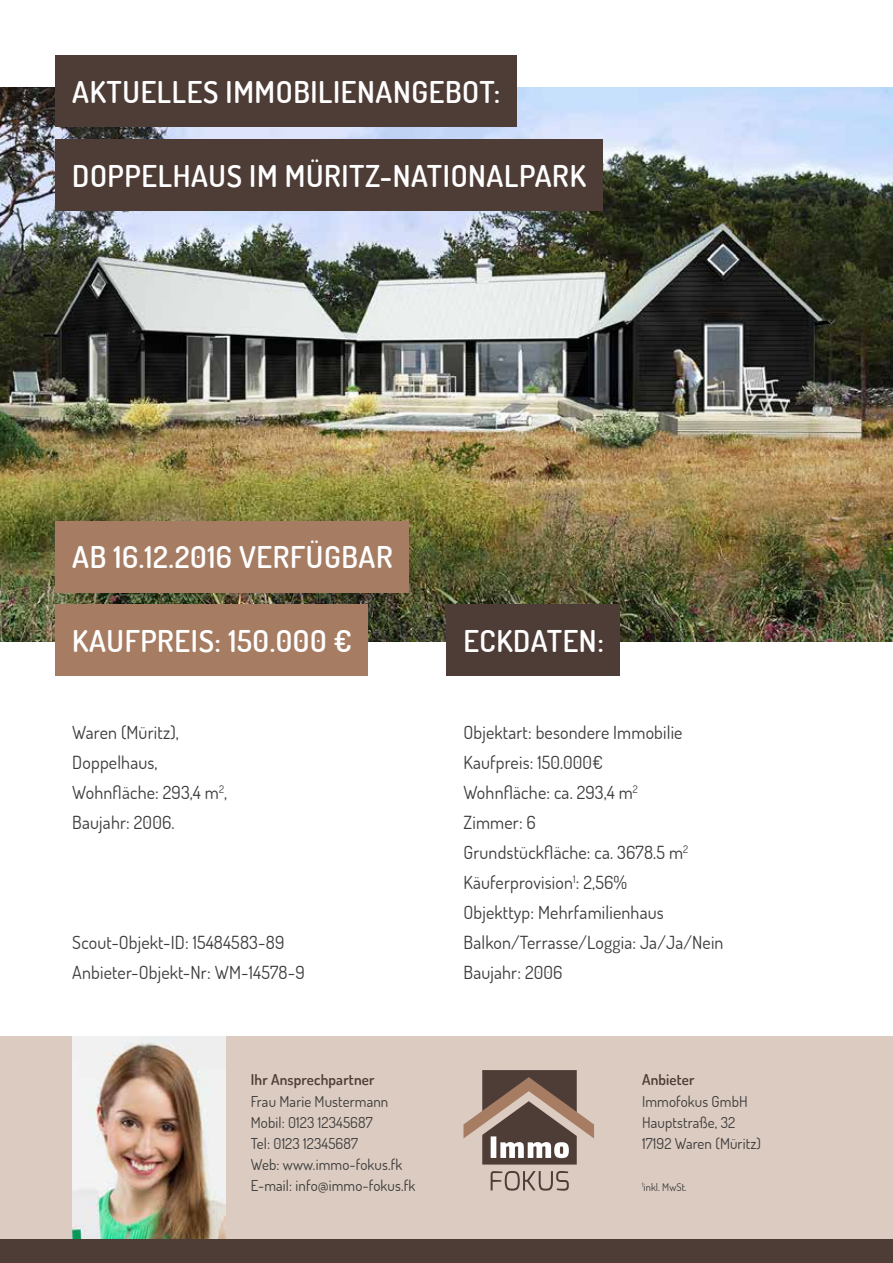
<style>
.page{position:relative;width:893px;height:1263px;background:#fff}
.page>*{position:absolute;margin:0;border:0;box-sizing:border-box;transform-origin:0 0}
.t1{font:600 30px "Dosis";letter-spacing:.02em;color:#fff}
.t2{font:18px/30px "Dosis";letter-spacing:.01em;color:#3b3b3a}
.t3{font:15px/21px "Dosis";letter-spacing:.01em;color:#3b3b3a}
.t4{font:600 15px "Dosis";letter-spacing:.01em;color:#4e3c36}
.t5{font:10.5px "Dosis";letter-spacing:.01em;color:#3b3b3a}
</style>
<div class="page">
<img style="left:0;top:88px;width:893px;height:553px">
<div style="left:0;top:1036px;width:893px;height:227px;background:#dbcbc1"></div>
<img style="left:72px;top:1036px;width:153px;height:203px">
<svg style="left:491px;top:1171px;width:78px;height:20px"></svg>
<svg style="left:463px;top:1070px;width:131px;height:94px"></svg>
<div style="left:55px;top:55px;width:462px;height:72px;background:#4e3c36"></div>
<div style="left:55px;top:139px;width:547px;height:72px;background:#4e3c36"></div>
<div style="left:55px;top:604px;width:313px;height:72px;background:#a67c63"></div>
<div style="left:55px;top:520px;width:354px;height:72px;background:#a67c63"></div>
<div style="left:446px;top:604px;width:174px;height:72px;background:#4e3c36"></div>
<div style="left:0;top:1239px;width:893px;height:24px;background:#4e3c36"></div>
<h1 class="t1" style="left:72px;top:73px;width:430px">AKTUELLES IMMOBILIENANGEBOT:</h1>
<h1 class="t1" style="left:72px;top:157px;width:515px">DOPPELHAUS IM MÜRITZ-NATIONALPARK</h1>
<h1 class="t1" style="left:72px;top:538px;width:322px">AB 16.12.2016 VERFÜGBAR</h1>
<h1 class="t1" style="left:72px;top:621px;width:281px">KAUFPREIS: 150.000 €</h1>
<p class="t2" style="left:72px;top:717px;width:156px">Waren (Müritz),<br>Doppelhaus,<br>Wohnfläche: 293,4 m<sup>2</sup>,<br>Baujahr: 2006.</p>
<p class="t2" style="left:72px;top:927px;width:234px">Scout-Objekt-ID: 15484583-89<br>Anbieter-Objekt-Nr: WM-14578-9</p>
<p class="t4" style="left:251px;top:1070px;width:125px">Ihr Ansprechpartner</p>
<p class="t3" style="left:251px;top:1090px;width:166px">Frau Marie Mustermann<br>Mobil: 0123 12345687<br>Tel: 0123 12345687<br>Web: www.immo-fokus.fk<br>E-mail: info@immo-fokus.fk</p>
<h1 class="t1" style="left:463px;top:621px;width:142px">ECKDATEN:</h1>
<p class="t2" style="left:463px;top:717px;width:262px">Objektart: besondere Immobilie<br>Kaufpreis: 150.000€<br>Wohnfläche: ca. 293,4 m<sup>2<br></sup>Zimmer: 6<br>Grundstückfläche: ca. 3678.5 m<sup>2<br></sup>Käuferprovision<sup>1</sup>: 2,56%<br>Objekttyp: Mehrfamilienhaus<br>Balkon/Terrasse/Loggia: Ja/Ja/Nein<br>Baujahr: 2006</p>
<p class="t4" style="left:642px;top:1070px;width:54px">Anbieter</p>
<p class="t3" style="left:642px;top:1090px;width:120px">Immofokus GmbH<br>Hauptstraße, 32<br>17192 Waren (Müritz)</p>
<p class="t5" style="left:642px;top:1180px;width:46px"><sup>1</sup>inkl. MwSt.</p>
</div>
